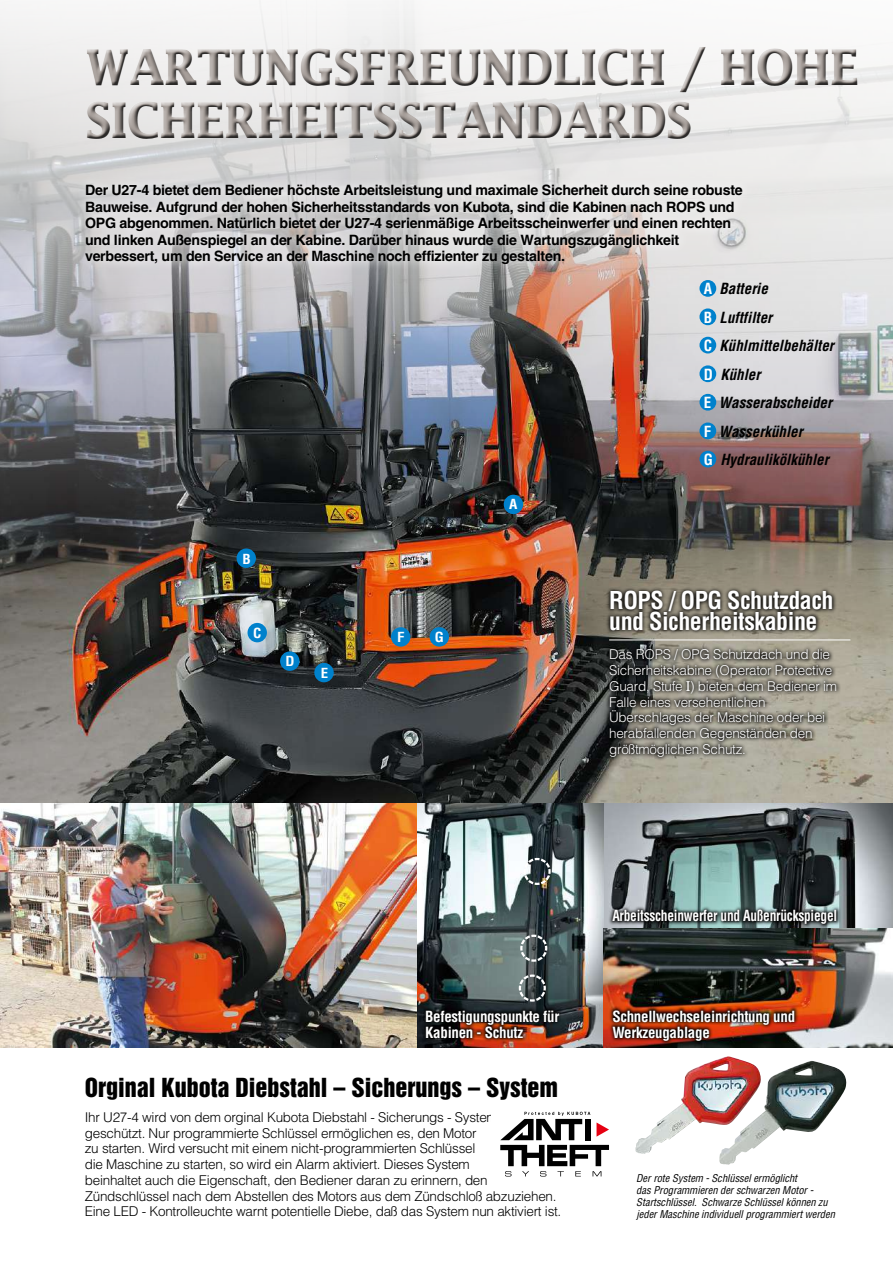
<style>
.page{position:relative;width:893px;height:1263px;background:#fff}
.page>*{position:absolute;margin:0;border:0;box-sizing:border-box;transform-origin:0 0}
.t1{font:700 49.5px/52.5px "Lucida";letter-spacing:-.025em;color:#a69e99;scale:.9 1}
.t2{font:24px "Helvetica Inserat";color:#000}
.t3{font:700 condensed 24px/21px "Helvetica";letter-spacing:-.02em;color:#fff}
.t4{font:italic 700 condensed 15px/28.5px "Helvetica";color:#000}
.t5{font:700 condensed 15px/16.5px "Helvetica";letter-spacing:-.02em;color:#fff}
.t6{font:700 condensed 15px "Helvetica";letter-spacing:-.02em;color:#fff;scale:.9 1}
.t7{font:700 14.25px/16.5px "Helvetica";letter-spacing:-.02em;color:#000}
.t8{font:300 13.5px/15.8px "Helvetica";letter-spacing:-.02em;color:#000}
.t9{font:300 13.5px/15.8px "Helvetica";letter-spacing:-.02em;color:#fff}
.t10{font:700 condensed 13.5px "Helvetica";color:#fff;scale:1.1 1}
.t11{font:italic condensed 10.5px/12px "Helvetica";letter-spacing:-.005em;color:#000}
.s1{font-style:normal;color:#fff}
.s2{font-family:"Century Old Style";font-weight:400}
</style>
<div class="page">
<img style="left:0;top:0;width:893px;height:804px">
<img style="left:635px;top:1056px;width:109px;height:98px">
<img style="left:719px;top:1061px;width:128px;height:104px">
<div style="left:82px;top:42px;width:779px;height:99px;background:#f6f5f5"></div>
<div style="left:83px;top:44px;width:779px;height:99px;background:#000;opacity:.75"></div>
<div style="left:504px;top:495px;width:19px;height:19px;background:#0081cc;border-radius:50%"></div>
<div style="left:247px;top:623px;width:20px;height:19px;background:#0081cc;border-radius:50%"></div>
<div style="left:314px;top:663px;width:20px;height:19px;background:#0081cc;border-radius:50%"></div>
<div style="left:280px;top:651px;width:19px;height:20px;background:#0081cc;border-radius:50%"></div>
<div style="left:391px;top:627px;width:19px;height:20px;background:#0081cc;border-radius:50%"></div>
<div style="left:430px;top:627px;width:19px;height:20px;background:#0081cc;border-radius:50%"></div>
<div style="left:237px;top:548px;width:19px;height:20px;background:#0081cc;border-radius:50%"></div>
<svg style="left:76px;top:176px;width:676px;height:97px;background:#d7d5d5"></svg>
<svg style="left:605px;top:587px;width:236px;height:175px;background:#6a675e"></svg>
<hr style="left:609px;top:639px;width:241px;height:1px;background:#fff">
<img style="left:603px;top:804px;width:290px;height:124px">
<img style="left:417px;top:804px;width:186px;height:243px">
<img style="left:603px;top:928px;width:290px;height:119px">
<img style="left:0;top:804px;width:417px;height:243px">
<svg style="left:522px;top:857px;width:30px;height:29px"></svg>
<svg style="left:519px;top:933px;width:29px;height:30px"></svg>
<svg style="left:518px;top:973px;width:29px;height:30px"></svg>
<div style="left:699px;top:280px;width:17px;height:17px;background:#0081cc;border-radius:50%"></div>
<div style="left:699px;top:337px;width:17px;height:16px;background:#0081cc;border-radius:50%"></div>
<div style="left:699px;top:394px;width:17px;height:17px;background:#0081cc;border-radius:50%"></div>
<div style="left:699px;top:365px;width:17px;height:17px;background:#0081cc;border-radius:50%"></div>
<div style="left:699px;top:422px;width:17px;height:17px;background:#0081cc;border-radius:50%"></div>
<div style="left:699px;top:451px;width:17px;height:16px;background:#0081cc;border-radius:50%"></div>
<div style="left:699px;top:308px;width:17px;height:17px;background:#0081cc;border-radius:50%"></div>
<svg style="left:500px;top:1112px;width:109px;height:64px"></svg>
<svg style="left:608px;top:906px;width:232px;height:23px;background:#404c4c"></svg>
<img style="left:608px;top:1006px;width:191px;height:39px">
<img style="left:422px;top:1006px;width:141px;height:36px">
<h1 class="t1" style="left:85px;top:40px;width:861px">WARTUNGSFREUNDLICH / HOHE<br>SICHERHEITSSTANDARDS</h1>
<p class="t7" style="left:85px;top:182px;width:659px">Der U27-4 bietet dem Bediener höchste Arbeitsleistung und maximale Sicherheit durch seine robuste Bauweise. Aufgrund der hohen Sicherheitsstandards von Kubota, sind die Kabinen nach ROPS und OPG abgenommen. Natürlich bietet der U27-4 serienmäßige Arbeitsscheinwerfer und einen rechten und linken Außenspiegel an der Kabine. Darüber hinaus wurde die Wartungszugänglichkeit verbessert, um den Service an der Maschine noch effizienter zu gestalten.</p>
<p class="t10" style="left:243px;top:551px;width:9px">B</p>
<p class="t10" style="left:253px;top:625px;width:9px">C</p>
<p class="t10" style="left:286px;top:653px;width:10px">D</p>
<p class="t10" style="left:321px;top:665px;width:8px">E</p>
<p class="t10" style="left:397px;top:629px;width:8px">F</p>
<p class="t10" style="left:435px;top:629px;width:10px">G</p>
<p class="t10" style="left:509px;top:496px;width:8px">a</p>
<p class="t4" style="left:704px;top:274px;width:132px"><span class="s1">A</span> Batterie<br><span class="s1">B</span> Luftfilter<br><span class="s1">C</span> Kühlmittelbehälter<br><span class="s1">D</span> Kühler<br><span class="s1">E</span> Wasserabscheider<br><span class="s1">F</span> Wasserkühler<br><span class="s1">G</span> Hydraulikölkühler</p>
<h2 class="t3" style="left:609px;top:590px;width:226px">ROPS / OPG Schutzdach und Sicherheitskabine</h2>
<p class="t9" style="left:609px;top:646px;width:229px">Das ROPS / OPG Schutzdach und die Sicherheitskabine (Operator Protective Guard, Stufe <span class="s2">I</span>) bieten dem Bediener im Falle eines versehentlichen Überschlages der Maschine oder bei herabfallenden Gegenständen den größtmöglichen Schutz.</p>
<p class="t5" style="left:425px;top:1008px;width:136px">Befestigungspunkte für<br>Kabinen - Schutz</p>
<h2 class="t2" style="left:85px;top:1074px;width:475px">Orginal Kubota Diebstahl – Sicherungs – System</h2>
<p class="t8" style="left:85px;top:1109px;width:478px">Ihr U27-4 wird von dem orginal Kubota Diebstahl - Sicherungs - System geschützt. Nur programmierte Schlüssel ermöglichen es, den Motor<br>zu starten. Wird versucht mit einem nicht-programmierten Schlüssel<br>die Maschine zu starten, so wird ein Alarm aktiviert. Dieses System<br>beinhaltet auch die Eigenschaft, den Bediener daran zu erinnern, den Zündschlüssel nach dem Abstellen des Motors aus dem Zündschloß abzuziehen.<br>Eine LED - Kontrolleuchte warnt potentielle Diebe, daß das System nun aktiviert ist.</p>
<p class="t6" style="left:612px;top:907px;width:251px">Arbeitsscheinwerfer und Außenrückspiegel</p>
<p class="t5" style="left:612px;top:1008px;width:184px">Schnellwechseleinrichtung und<br>Werkzeugablage</p>
<p class="t11" style="left:636px;top:1172px;width:200px">Der rote System - Schlüssel ermöglicht<br>das Programmieren der schwarzen Motor - Startschlüssel. Schwarze Schlüssel können zu jeder Maschine individuell programmiert werden</p>
</div>
